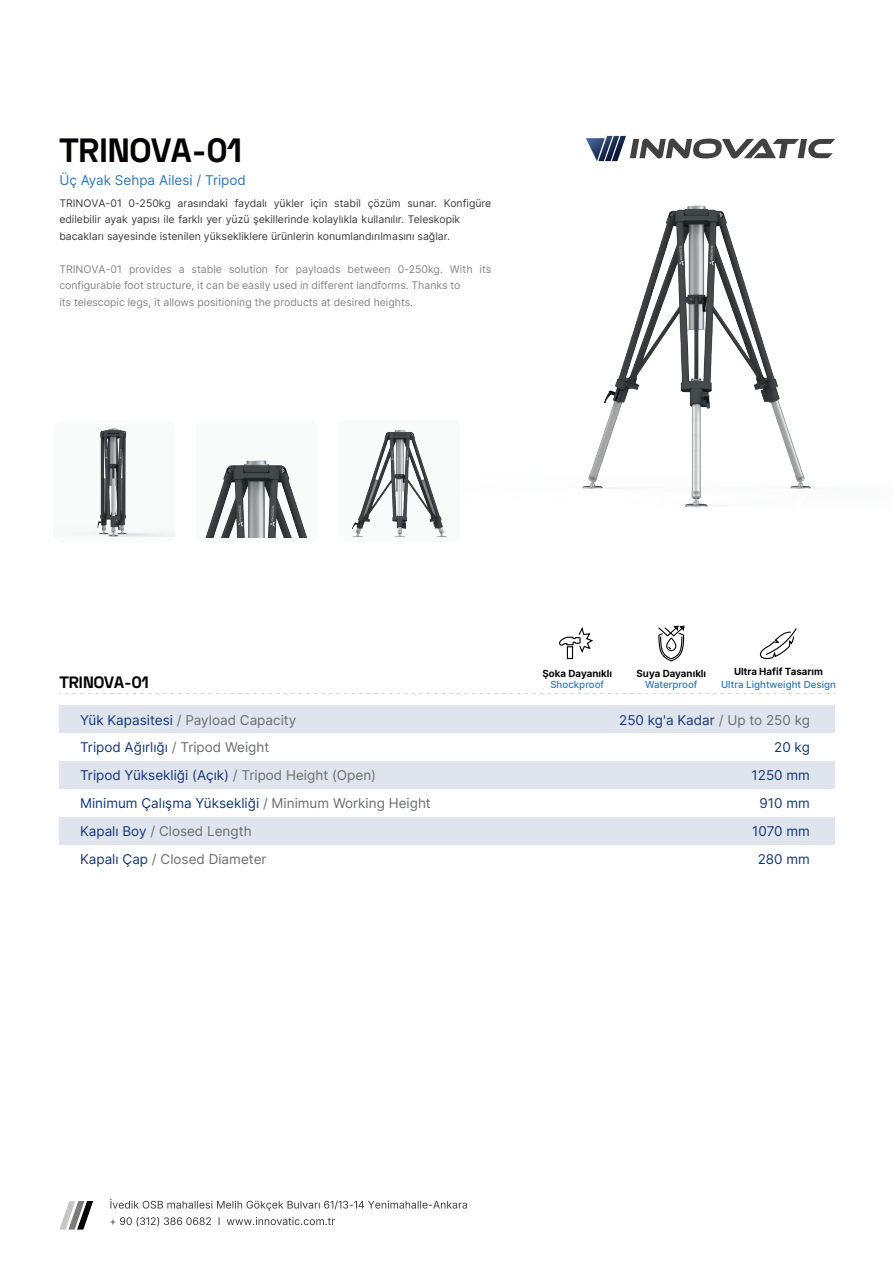
<style>
.page{position:relative;width:893px;height:1263px;background:#fff}
.page>*{position:absolute;margin:0;border:0;box-sizing:border-box;transform-origin:0 0}
.t1{font:700 33.6px "Space Grotesk";color:#040503}
.t2{font:700 16.5px "Space Grotesk";color:#040503}
.t3{font:13.5px/27.9px "Inter";color:#14377d}
.t4{font:13.5px "Inter";color:#6c6d70}
.t5{font:13.5px "Inter";color:#2e76bc}
.t6{font:10.5px/16.5px "Inter";color:#3b3c3d}
.t7{font:10.5px/16.5px "Inter";color:#838484}
.t8{font:700 9.75px "Inter";color:#040503}
.t9{font:500 9.75px "Inter";color:#2e76bc}
.s1{color:#14377d}
.s2{color:#6c6d70}
</style>
<div class="page">
<img style="left:582px;top:205px;width:236px;height:303px">
<div style="left:54px;top:421px;width:121px;height:121px;background:#f9fafa;border-radius:8px"></div>
<div style="left:196px;top:421px;width:122px;height:121px;background:#f9fafa;border-radius:8px"></div>
<div style="left:59px;top:705px;width:776px;height:28px;background:#dfe4ed"></div>
<div style="left:59px;top:761px;width:776px;height:28px;background:#dfe4ed"></div>
<div style="left:59px;top:817px;width:776px;height:28px;background:#dfe4ed"></div>
<svg style="left:59px;top:693px;width:776px;height:1px"></svg>
<div style="left:567px;top:646px;width:6px;height:13px;border:1px solid #040503"></div>
<svg style="left:559px;top:627px;width:34px;height:27px"></svg>
<svg style="left:759px;top:628px;width:38px;height:32px"></svg>
<svg style="left:658px;top:625px;width:27px;height:37px"></svg>
<svg style="left:59px;top:1201px;width:34px;height:28px"></svg>
<div style="left:339px;top:420px;width:121px;height:122px;background:#f9fafa;border-radius:8px"></div>
<img style="left:352px;top:429px;width:95px;height:108px">
<img style="left:205px;top:460px;width:102px;height:77px">
<img style="left:97px;top:428px;width:78px;height:109px">
<svg style="left:110px;top:1199px;width:357px;height:12px"></svg>
<svg style="left:110px;top:1217px;width:225px;height:9px"></svg>
<svg style="left:586px;top:136px;width:249px;height:25px"></svg>
<h1 class="t1" style="left:59px;top:128px;width:184px">TRINOVA-01</h1>
<p class="t6" style="left:59px;top:194px;width:433px">TRINOVA-01 0-250kg arasındaki faydalı yükler için stabil çözüm sunar. Konfigüre edilebilir ayak yapısı ile farklı yer yüzü şekillerinde kolaylıkla kullanılır. Teleskopik bacakları sayesinde istenilen yüksekliklere ürünlerin konumlandırılmasını sağlar.</p>
<p class="t7" style="left:59px;top:260px;width:433px">TRINOVA-01 provides a stable solution for payloads between 0-250kg. With its configurable foot structure, it can be easily used in different landforms. Thanks to<br>its telescopic legs, it allows positioning the products at desired heights.</p>
<p class="t5" style="left:59px;top:170px;width:188px">Üç Ayak Sehpa Ailesi / Tripod</p>
<h2 class="t2" style="left:59px;top:671px;width:91px">TRINOVA-01</h2>
<p class="t8" style="left:543px;top:666px;width:71px">Şoka Dayanıklı</p>
<p class="t9" style="left:550px;top:677px;width:55px">Shockproof</p>
<p class="t8" style="left:637px;top:666px;width:71px">Suya Dayanıklı</p>
<p class="t9" style="left:645px;top:677px;width:54px">Waterproof</p>
<p class="t8" style="left:734px;top:664px;width:90px">Ultra Hafif Tasarım</p>
<p class="t9" style="left:721px;top:677px;width:116px">Ultra Lightweight Design</p>
<p class="t4" style="left:80px;top:710px;width:218px"><span class="s1">Yük Kapasitesi</span> / Payload Capacity</p>
<p class="t3" style="left:619px;top:705px;width:192px">250 kg'a Kadar <span class="s2">/ Up to 250 kg</span></p>
<p class="t3" style="left:80px;top:733px;width:191px">Tripod Ağırlığı <span class="s2">/ Tripod Weight</span></p>
<p class="t3" style="left:774px;top:733px;width:37px">20 kg</p>
<p class="t3" style="left:80px;top:761px;width:352px">Tripod Yüksekliği (Açık) <span class="s2">/ Tripod Height (Open)<br></span>Minimum Çalışma Yüksekliği <span class="s2">/ Minimum Working Height</span></p>
<p class="t3" style="left:752px;top:761px;width:60px">1250 mm</p>
<p class="t4" style="left:80px;top:821px;width:173px"><span class="s1">Kapalı Boy</span> / Closed Length</p>
<p class="t3" style="left:752px;top:817px;width:59px">1070 mm</p>
<p class="t3" style="left:759px;top:789px;width:52px">910 mm</p>
<p class="t4" style="left:80px;top:849px;width:188px"><span class="s1">Kapalı Çap</span> / Closed Diameter</p>
<p class="t3" style="left:758px;top:845px;width:54px">280 mm</p>
</div>
